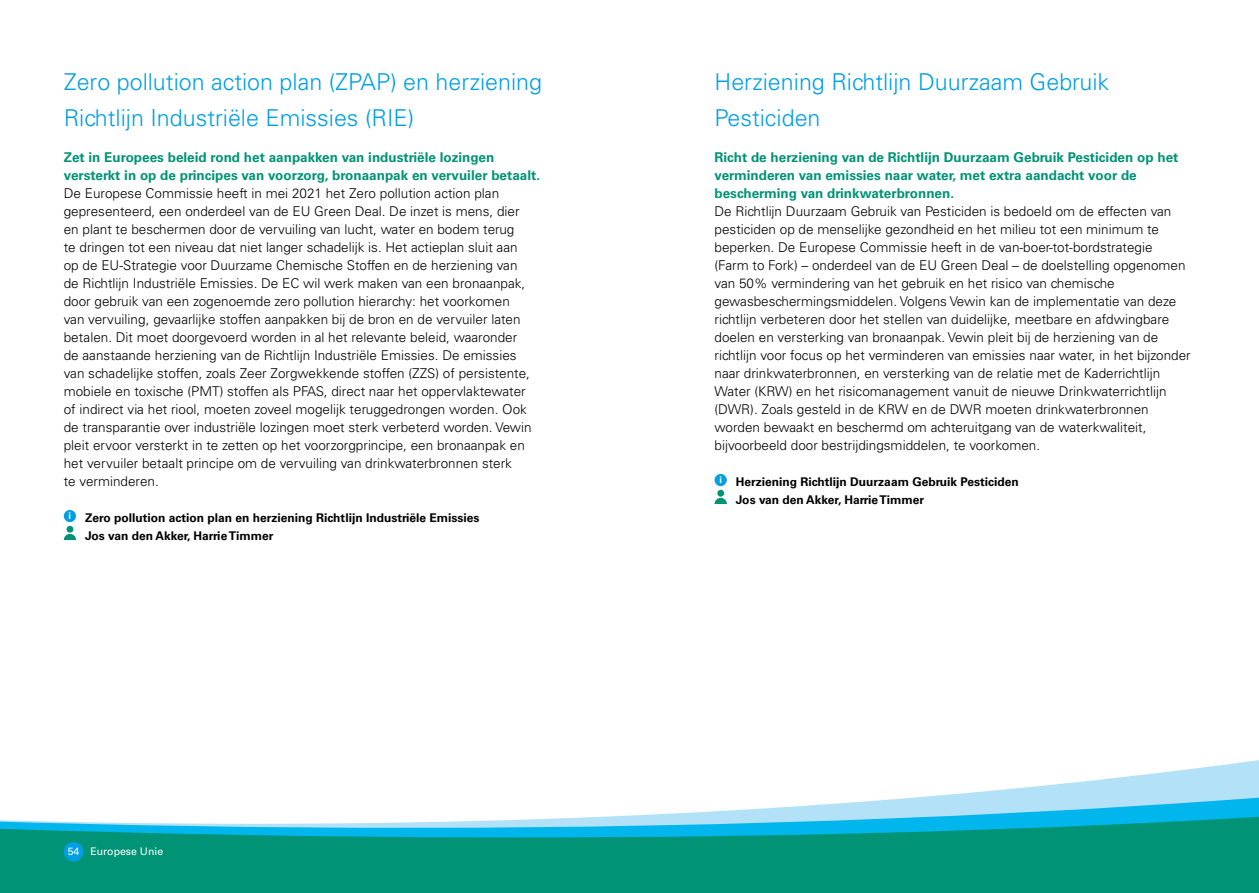
<style>
.page{position:relative;width:1259px;height:893px;background:#fff}
.page>*{position:absolute;margin:0;border:0;box-sizing:border-box;transform-origin:0 0}
.Kop_klein{font:300 23.25px/36px "Univers LT Std";color:#009fe3}
.Plat{font:300 13.5px/18px "Univers LT Std";color:#000}
.Intro_paragraaf{font:700 13.5px/18px "Univers LT Std";color:#009375}
.Info_en_contact{font:700 12px "Univers LT Std";color:#000}
.t1{font:10.5px "Univers LT Std";color:#fff}
.t2{font:700 9.3px "Univers LT Std";color:#fff}
</style>
<div class="page">
<div style="left:64px;top:510px;width:12px;height:12px;background:#009fe3;border-radius:50%"></div>
<div style="left:67px;top:526px;width:6px;height:7px;background:#009375;border-radius:50%"></div>
<svg style="left:64px;top:534px;width:12px;height:6px"></svg>
<div style="left:714px;top:474px;width:13px;height:12px;background:#009fe3;border-radius:50%"></div>
<div style="left:717px;top:490px;width:7px;height:7px;background:#009375;border-radius:50%"></div>
<svg style="left:714px;top:498px;width:13px;height:6px"></svg>
<svg style="left:0;top:760px;width:1259px;height:133px"></svg>
<div style="left:64px;top:842px;width:19px;height:19px;background:#009fe3;border-radius:50%"></div>
<hr style="left:629px;top:0;width:1px;height:893px;background:#000">
<p class="Kop_klein" style="left:64px;top:64px;width:480px">Zero pollution action plan (ZPAP) en herziening<br>Richtlijn Industriële Emissies (RIE)</p>
<p class="Intro_paragraaf" style="left:64px;top:148px;width:478px">Zet in Europees beleid rond het aanpakken van industriële lozingen versterkt in op de principes van voorzorg, bronaanpak en vervuiler betaalt.</p>
<p class="Plat" style="left:64px;top:184px;width:469px">De Europese Commissie heeft in mei 2021 het Zero pollution action plan gepresenteerd, een onderdeel van de EU Green Deal. De inzet is mens, dier en plant te beschermen door de vervuiling van lucht, water en bodem terug<br>te dringen tot een niveau dat niet langer schadelijk is. Het actieplan sluit aan op de EU-Strategie voor Duurzame Chemische Stoffen en de herziening van de Richtlijn Industriële Emissies. De EC wil werk maken van een bronaanpak, door gebruik van een zogenoemde zero pollution hierarchy: het voorkomen van vervuiling, gevaarlijke stoffen aanpakken bij de bron en de vervuiler laten betalen. Dit moet doorgevoerd worden in al het relevante beleid, waaronder de aanstaande herziening van de Richtlijn Industriële Emissies. De emissies van schadelijke stoffen, zoals Zeer Zorgwekkende stoffen (ZZS) of persistente, mobiele en toxische (PMT) stoffen als PFAS, direct naar het oppervlaktewater of indirect via het riool, moeten zoveel mogelijk teruggedrongen worden. Ook de transparantie over industriële lozingen moet sterk verbeterd worden. Vewin pleit ervoor versterkt in te zetten op het voorzorgprincipe, een bronaanpak en het vervuiler betaalt principe om de vervuiling van drinkwaterbronnen sterk<br>te verminderen.</p>
<p class="t2" style="left:69px;top:511px;width:4px">i</p>
<p class="Info_en_contact" style="left:85px;top:511px;width:396px">Zero pollution action plan en herziening Richtlijn Industriële Emissies</p>
<p class="Info_en_contact" style="left:85px;top:529px;width:190px">Jos van den Akker, Harrie Timmer</p>
<p class="t1" style="left:68px;top:845px;width:97px">54 Europese Unie</p>
<p class="Kop_klein" style="left:714px;top:64px;width:396px">Herziening Richtlijn Duurzaam Gebruik<br>Pesticiden</p>
<p class="Intro_paragraaf" style="left:714px;top:148px;width:465px">Richt de herziening van de Richtlijn Duurzaam Gebruik Pesticiden op het verminderen van emissies naar water, met extra aandacht voor de bescherming van drinkwaterbronnen.</p>
<p class="Plat" style="left:714px;top:202px;width:478px">De Richtlijn Duurzaam Gebruik van Pesticiden is bedoeld om de effecten van pesticiden op de menselijke gezondheid en het milieu tot een minimum te beperken. De Europese Commissie heeft in de van-boer-tot-bordstrategie<br>(Farm to Fork) – onderdeel van de EU Green Deal – de doelstelling opgenomen van 50% vermindering van het gebruik en het risico van chemische gewasbeschermingsmiddelen. Volgens Vewin kan de implementatie van deze richtlijn verbeteren door het stellen van duidelijke, meetbare en afdwingbare doelen en versterking van bronaanpak. Vewin pleit bij de herziening van de richtlijn voor focus op het verminderen van emissies naar water, in het bijzonder naar drinkwaterbronnen, en versterking van de relatie met de Kaderrichtlijn Water (KRW) en het risicomanagement vanuit de nieuwe Drinkwaterrichtlijn (DWR). Zoals gesteld in de KRW en de DWR moeten drinkwaterbronnen worden bewaakt en beschermd om achteruitgang van de waterkwaliteit, bijvoorbeeld door bestrijdingsmiddelen, te voorkomen.</p>
<p class="t2" style="left:719px;top:475px;width:4px">i</p>
<p class="Info_en_contact" style="left:736px;top:475px;width:284px">Herziening Richtlijn Duurzaam Gebruik Pesticiden</p>
<p class="Info_en_contact" style="left:736px;top:493px;width:190px">Jos van den Akker, Harrie Timmer</p>
</div>
